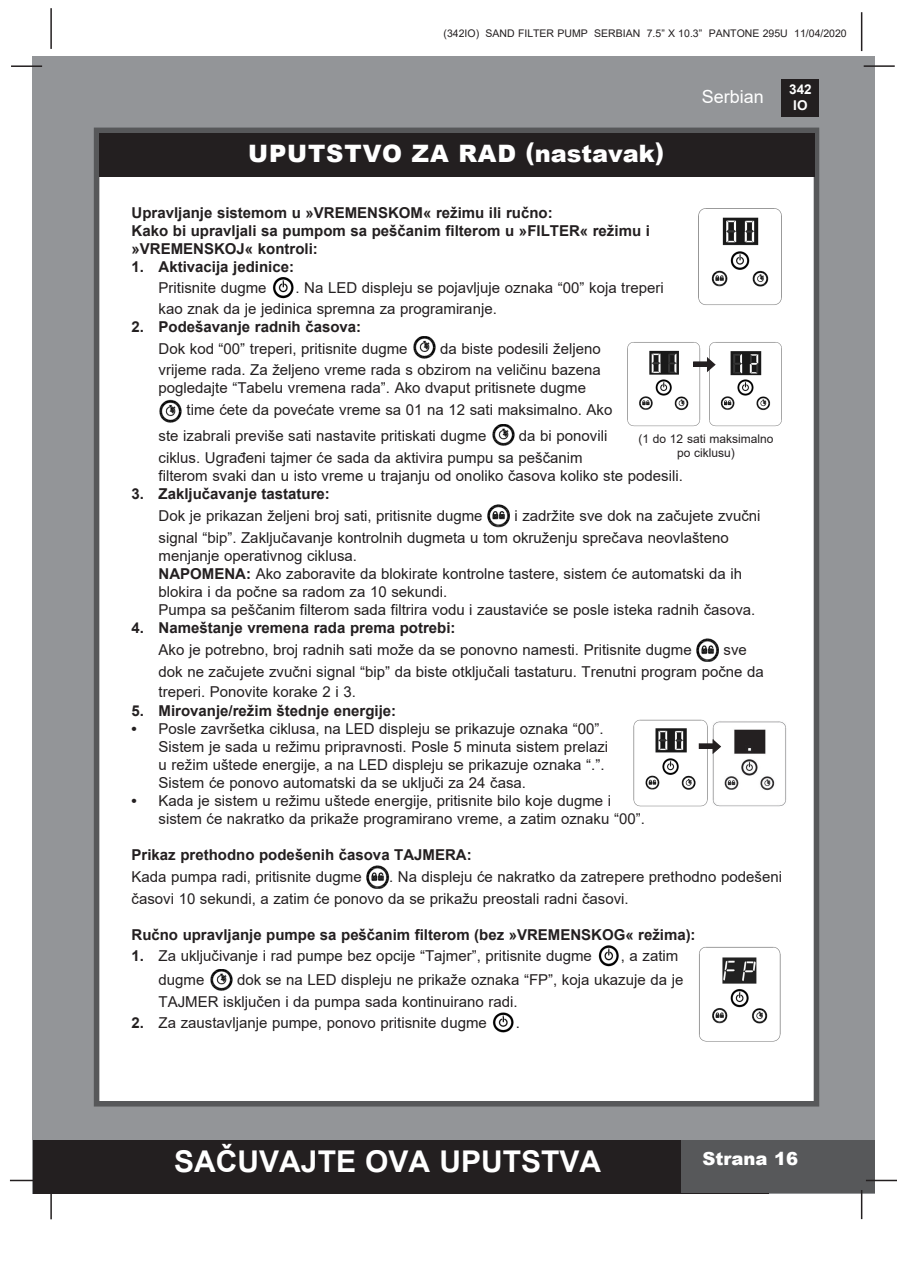
<style>
.page{position:relative;width:897px;height:1264px;background:#fff}
.page>*{position:absolute;margin:0;border:0;box-sizing:border-box;transform-origin:0 0}
.t1{font:700 30px "Arial";color:#fff}
.t2{font:900 24px "Arial";letter-spacing:.035em;color:#fff}
.t3{font:900 18px "Arial";color:#fff}
.t4{font:18px "Arial";color:#fff}
.t5{font:15px/18px "Arial";color:#231f20}
.t6{font:700 15px/18px "Arial";color:#231f20}
.t7{font:700 13.5px/16.2px "Arial";color:#fff;text-align:center}
.t8{font:12px/14.4px "Arial";color:#231f20;text-align:center}
.t9{font:10.5px "Arial";color:#231f20}
.s1{font-weight:700}
</style>
<div class="page">
<div style="left:33px;top:56px;width:842px;height:1137px;background:#939598"></div>
<hr style="left:50px;top:8px;width:2px;height:41px;background:#231f20">
<hr style="left:860px;top:12px;width:2px;height:39px;background:#231f20">
<div style="left:781px;top:79px;width:38px;height:38px;background:#231f20"></div>
<div style="left:33px;top:1140px;width:735px;height:53px;background:#231f20"></div>
<div style="left:681px;top:1140px;width:194px;height:53px;background:#57585a"></div>
<hr style="left:11px;top:65px;width:31px;height:2px;background:#231f20">
<hr style="left:863px;top:65px;width:31px;height:2px;background:#231f20">
<hr style="left:865px;top:1179px;width:31px;height:2px;background:#231f20">
<hr style="left:860px;top:1190px;width:2px;height:29px;background:#231f20">
<hr style="left:50px;top:1188px;width:2px;height:31px;background:#231f20">
<hr style="left:10px;top:1179px;width:31px;height:2px;background:#231f20">
<div style="left:94px;top:128px;width:725px;height:978px;background:#fff;border:6px solid #57585a"></div>
<div style="left:99px;top:133px;width:715px;height:43px;background:#231f20"></div>
<img style="left:272px;top:277px;width:22px;height:21px">
<img style="left:413px;top:337px;width:22px;height:21px">
<img style="left:159px;top:399px;width:23px;height:23px">
<img style="left:492px;top:424px;width:22px;height:22px">
<img style="left:487px;top:504px;width:23px;height:23px">
<img style="left:696px;top:638px;width:22px;height:23px">
<img style="left:366px;top:865px;width:23px;height:23px">
<img style="left:598px;top:945px;width:21px;height:22px">
<img style="left:210px;top:969px;width:22px;height:22px">
<img style="left:492px;top:1012px;width:22px;height:21px">
<img style="left:698px;top:208px;width:84px;height:97px">
<img style="left:627px;top:342px;width:155px;height:85px">
<div style="left:693px;top:362px;width:16px;height:4px;border:1px solid #231f20"></div>
<svg style="left:707px;top:357px;width:8px;height:15px"></svg>
<img style="left:699px;top:946px;width:82px;height:96px">
<img style="left:633px;top:719px;width:77px;height:88px">
<img style="left:710px;top:721px;width:77px;height:86px">
<div style="left:699px;top:744px;width:15px;height:4px;border:1px solid #231f20"></div>
<svg style="left:712px;top:739px;width:9px;height:14px"></svg>
<p class="t9" style="left:443px;top:26px;width:404px">(342IO) SAND FILTER PUMP SERBIAN 7.5” X 10.3” PANTONE 295U 11/04/2020</p>
<p class="t2" style="left:248px;top:136px;width:417px">UPUTSTVO ZA RAD (nastavak)</p>
<p class="t4" style="left:701px;top:84px;width:64px">Serbian</p>
<p class="t7" style="left:789px;top:81px;width:24px">342<br>IO</p>
<p class="t6" style="left:131px;top:204px;width:422px">Upravljanje sistemom u »VREMENSKOM« režimu ili ručno:</p>
<p class="t6" style="left:131px;top:222px;width:520px">Kako bi upravljali sa pumpom sa peščanim filterom u »FILTER« režimu i »VREMENSKOJ« kontroli:</p>
<p class="t6" style="left:131px;top:258px;width:164px">1. Aktivacija jedinice:</p>
<p class="t5" style="left:158px;top:279px;width:109px">Pritisnite dugme</p>
<p class="t5" style="left:158px;top:277px;width:506px;line-height:20.7px;text-indent:137px">. Na LED displeju se pojavljuje oznaka “00” koja treperi kao znak da je jedinica spremna za programiranje.</p>
<p class="t6" style="left:131px;top:317px;width:231px">2. Podešavanje radnih časova:</p>
<p class="t5" style="left:158px;top:339px;width:250px">Dok kod “00” treperi, pritisnite dugme</p>
<p class="t5" style="left:158px;top:337px;width:443px;line-height:21.9px;text-align:right">da biste podesili željeno<br>vrijeme rada. Za željeno vreme rada s obzirom na veličinu bazena</p>
<p class="t5" style="left:186px;top:377px;width:427px;line-height:21.9px;text-indent:-28px">pogledajte “Tabelu vremena rada”. Ako dvaput pritisnete dugme time ćete da povećate vreme sa 01 na 12 sati maksimalno. Ako</p>
<p class="t5" style="left:158px;top:427px;width:329px">ste izabrali previše sati nastavite pritiskati dugme</p>
<p class="t5" style="left:158px;top:425px;width:450px;line-height:21.9px;text-indent:360px">da bi ponovili ciklus. Ugrađeni tajmer će sada da aktivira pumpu sa peščanim</p>
<p class="t5" style="left:158px;top:467px;width:525px">filterom svaki dan u isto vreme u trajanju od onoliko časova koliko ste podesili.</p>
<p class="t6" style="left:131px;top:485px;width:200px">3. Zaključavanje tastature:</p>
<p class="t5" style="left:158px;top:507px;width:325px">Dok je prikazan željeni broj sati, pritisnite dugme</p>
<p class="t8" style="left:638px;top:431px;width:136px">(1 do 12 sati maksimalno po ciklusu)</p>
<p class="t5" style="left:158px;top:505px;width:603px;line-height:22px;text-indent:356px">i zadržite sve dok na začujete zvučni signal “bip”. Zaključavanje kontrolnih dugmeta u tom okruženju sprečava neovlašteno</p>
<p class="t5" style="left:158px;top:547px;width:200px">menjanje operativnog ciklusa.</p>
<p class="t5" style="left:158px;top:565px;width:585px"><span class="s1">NAPOMENA:</span> Ako zaboravite da blokirate kontrolne tastere, sistem će automatski da ih blokira i da počne sa radom za 10 sekundi.</p>
<p class="t5" style="left:158px;top:601px;width:598px">Pumpa sa peščanim filterom sada filtrira vodu i zaustaviće se posle isteka radnih časova.</p>
<p class="t6" style="left:131px;top:619px;width:325px">4. Nameštanje vremena rada prema potrebi:</p>
<p class="t5" style="left:158px;top:641px;width:534px">Ako je potrebno, broj radnih sati može da se ponovno namesti. Pritisnite dugme</p>
<p class="t5" style="left:158px;top:639px;width:606px;line-height:22px;text-indent:565px">sve dok ne začujete zvučni signal “bip” da biste otključali tastaturu. Trenutni program počne da</p>
<p class="t5" style="left:158px;top:682px;width:199px">treperi. Ponovite korake 2 i 3.</p>
<p class="t6" style="left:131px;top:702px;width:266px">5. Mirovanje/režim štednje energije:</p>
<p class="t5" style="left:158px;top:720px;width:451px;text-indent:-27px"><span class="s1">•</span> Posle završetka ciklusa, na LED displeju se prikazuje oznaka “00”.<br>Sistem je sada u režimu pripravnosti. Posle 5 minuta sistem prelazi u režim uštede energije, a na LED displeju se prikazuje oznaka “.”.<br>Sistem će ponovo automatski da se uključi za 24 časa.</p>
<p class="t5" style="left:158px;top:792px;width:488px;text-indent:-27px"><span class="s1">•</span> Kada je sistem u režimu uštede energije, pritisnite bilo koje dugme i sistem će nakratko da prikaže programirano vreme, a zatim oznaku “00”.</p>
<p class="t6" style="left:131px;top:846px;width:342px">Prikaz prethodno podešenih časova TAJMERA:</p>
<p class="t5" style="left:131px;top:868px;width:232px">Kada pumpa radi, pritisnite dugme</p>
<p class="t5" style="left:131px;top:866px;width:652px;line-height:22px;text-indent:257px">. Na displeju će nakratko da zatrepere prethodno podešeni časovi 10 sekundi, a zatim će ponovo da se prikažu preostali radni časovi.</p>
<p class="t6" style="left:131px;top:926px;width:565px">Ručno upravljanje pumpe sa peščanim filterom (bez »VREMENSKOG« režima):</p>
<p class="t5" style="left:131px;top:947px;width:462px"><span class="s1">1.</span> Za uključivanje i rad pumpe bez opcije “Tajmer”, pritisnite dugme</p>
<p class="t5" style="left:620px;top:947px;width:59px">, a zatim</p>
<p class="t5" style="left:158px;top:971px;width:47px">dugme</p>
<p class="t5" style="left:158px;top:969px;width:526px;line-height:21.3px;text-indent:78px">dok se na LED displeju ne prikaže oznaka “FP”, koja ukazuje da je<br>TAJMER isključen i da pumpa sada kontinuirano radi.</p>
<p class="t5" style="left:131px;top:1013px;width:357px"><span class="s1">2.</span> Za zaustavljanje pumpe, ponovo pritisnite dugme</p>
<p class="t5" style="left:515px;top:1013px;width:6px">.</p>
<h1 class="t1" style="left:174px;top:1140px;width:428px">SAČUVAJTE OVA UPUTSTVA</h1>
<p class="t3" style="left:702px;top:1145px;width:97px">Strana 16</p>
</div>
